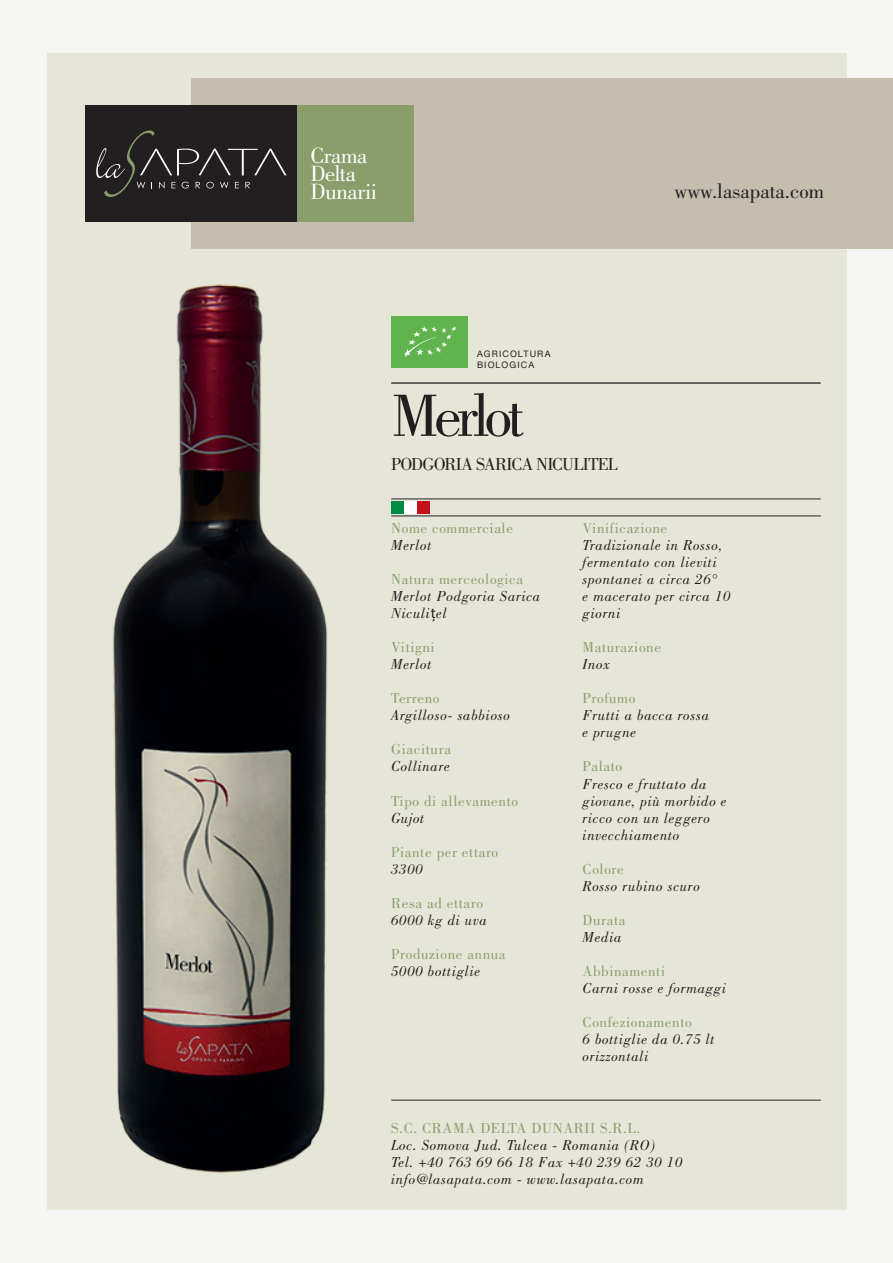
<style>
.page{position:relative;width:893px;height:1263px;background:#f5f6f3}
.page>*{position:absolute;margin:0;border:0;box-sizing:border-box;transform-origin:0 0}
.t1{font:61.65px "Bodoni";letter-spacing:-.075em;color:#231f20}
.t2{font:22.8px/18px "Bodoni";letter-spacing:-.02em;color:#fff}
.t3{font:21px "Bodoni";color:#231f20}
.t4{font:18px "Bodoni";letter-spacing:-.045em;color:#231f20}
.t5{font:italic 15px/17px "Bodoni";letter-spacing:.04em;color:#231f20}
.t6{font:15px "Bodoni";letter-spacing:.04em;color:#8a9e6b}
.t7{font:9px/10.9px "Helvetica Neue";letter-spacing:.12em;color:#231f20}
.s1{font-family:"Myriad Pro";font-style:normal}
</style>
<div class="page">
<div style="left:47px;top:53px;width:799px;height:1157px;background:#e6e6d8"></div>
<div style="left:191px;top:79px;width:702px;height:170px;background:#c5bdae"></div>
<div style="left:85px;top:105px;width:213px;height:117px;background:#231f20"></div>
<div style="left:298px;top:105px;width:116px;height:117px;background:#8a9e6b"></div>
<svg style="left:96px;top:130px;width:190px;height:67px"></svg>
<hr style="left:391px;top:382px;width:430px;height:2px;background:#231f20">
<hr style="left:391px;top:516px;width:430px;height:1px;background:#231f20">
<hr style="left:391px;top:1100px;width:430px;height:1px;background:#231f20">
<hr style="left:391px;top:499px;width:430px;height:1px;background:#231f20">
<div style="left:391px;top:501px;width:13px;height:13px;background:#008b43"></div>
<div style="left:417px;top:501px;width:12px;height:13px;background:#c4121a"></div>
<div style="left:404px;top:501px;width:13px;height:13px;background:#fff"></div>
<div style="left:391px;top:316px;width:77px;height:51px;background:#61b44d"></div>
<svg style="left:404px;top:326px;width:53px;height:31px"></svg>
<img style="left:113px;top:283px;width:215px;height:890px">
<h2 class="t2" style="left:310px;top:147px;width:68px">Crama<br>Delta<br>Dunarii</h2>
<h3 class="t3" style="left:675px;top:179px;width:151px">www.lasapata.com</h3>
<p class="t7" style="left:477px;top:348px;width:75px">AGRICOLTURA<br>BIOLOGICA</p>
<h1 class="t1" style="left:391px;top:381px;width:135px">Merlot</h1>
<p class="t4" style="left:391px;top:454px;width:228px">PODGORIA SARICA NICULITEL</p>
<p class="t6" style="left:391px;top:520px;width:123px">Nome commerciale</p>
<p class="t5" style="left:391px;top:537px;width:42px">Merlot</p>
<p class="t6" style="left:391px;top:571px;width:133px">Natura merceologica</p>
<p class="t5" style="left:391px;top:588px;width:151px">Merlot Podgoria Sarica<br>Niculi<span class="s1">ț</span>el</p>
<p class="t6" style="left:391px;top:639px;width:45px">Vitigni</p>
<p class="t5" style="left:391px;top:656px;width:42px">Merlot</p>
<p class="t6" style="left:391px;top:690px;width:50px">Terreno</p>
<p class="t5" style="left:391px;top:707px;width:120px">Argilloso- sabbioso</p>
<p class="t6" style="left:391px;top:741px;width:61px">Giacitura</p>
<p class="t5" style="left:391px;top:758px;width:60px">Collinare</p>
<p class="t6" style="left:391px;top:792px;width:128px">Tipo di allevamento</p>
<p class="t5" style="left:391px;top:809px;width:35px">Gujot</p>
<p class="t6" style="left:391px;top:843px;width:109px">Piante per ettaro</p>
<p class="t5" style="left:391px;top:860px;width:33px">3300</p>
<p class="t6" style="left:391px;top:894px;width:93px">Resa ad ettaro</p>
<p class="t5" style="left:391px;top:911px;width:97px">6000 kg di uva</p>
<p class="t6" style="left:391px;top:945px;width:116px">Produzione annua</p>
<p class="t5" style="left:391px;top:962px;width:91px">5000 bottiglie</p>
<p class="t6" style="left:583px;top:520px;width:86px">Vinificazione</p>
<p class="t5" style="left:583px;top:537px;width:150px">Tradizionale in Rosso, fermentato con lieviti spontanei a circa 26°<br>e macerato per circa 10 giorni</p>
<p class="t6" style="left:583px;top:639px;width:80px">Maturazione</p>
<p class="t5" style="left:583px;top:656px;width:29px">Inox</p>
<p class="t6" style="left:583px;top:690px;width:54px">Profumo</p>
<p class="t5" style="left:583px;top:707px;width:128px">Frutti a bacca rossa e prugne</p>
<p class="t6" style="left:583px;top:758px;width:41px">Palato</p>
<p class="t5" style="left:583px;top:775px;width:146px">Fresco e fruttato da giovane, più morbido e ricco con un leggero invecchiamento</p>
<p class="t6" style="left:583px;top:860px;width:43px">Colore</p>
<p class="t5" style="left:583px;top:877px;width:119px">Rosso rubino scuro</p>
<p class="t6" style="left:583px;top:911px;width:44px">Durata</p>
<p class="t5" style="left:583px;top:928px;width:41px">Media</p>
<p class="t6" style="left:583px;top:962px;width:84px">Abbinamenti</p>
<p class="t5" style="left:583px;top:979px;width:145px">Carni rosse e formaggi</p>
<p class="t6" style="left:583px;top:1013px;width:111px">Confezionamento</p>
<p class="t5" style="left:583px;top:1030px;width:134px">6 bottiglie da 0.75 lt orizzontali</p>
<p class="t6" style="left:391px;top:1120px;width:250px">S.C. CRAMA DELTA DUNARII S.R.L.</p>
<p class="t5" style="left:391px;top:1136px;width:293px">Loc. Somova Jud. Tulcea - Romania (RO)<br>Tel. +40 763 69 66 18 Fax +40 239 62 30 10 info@lasapata.com - www.lasapata.com</p>
</div>
